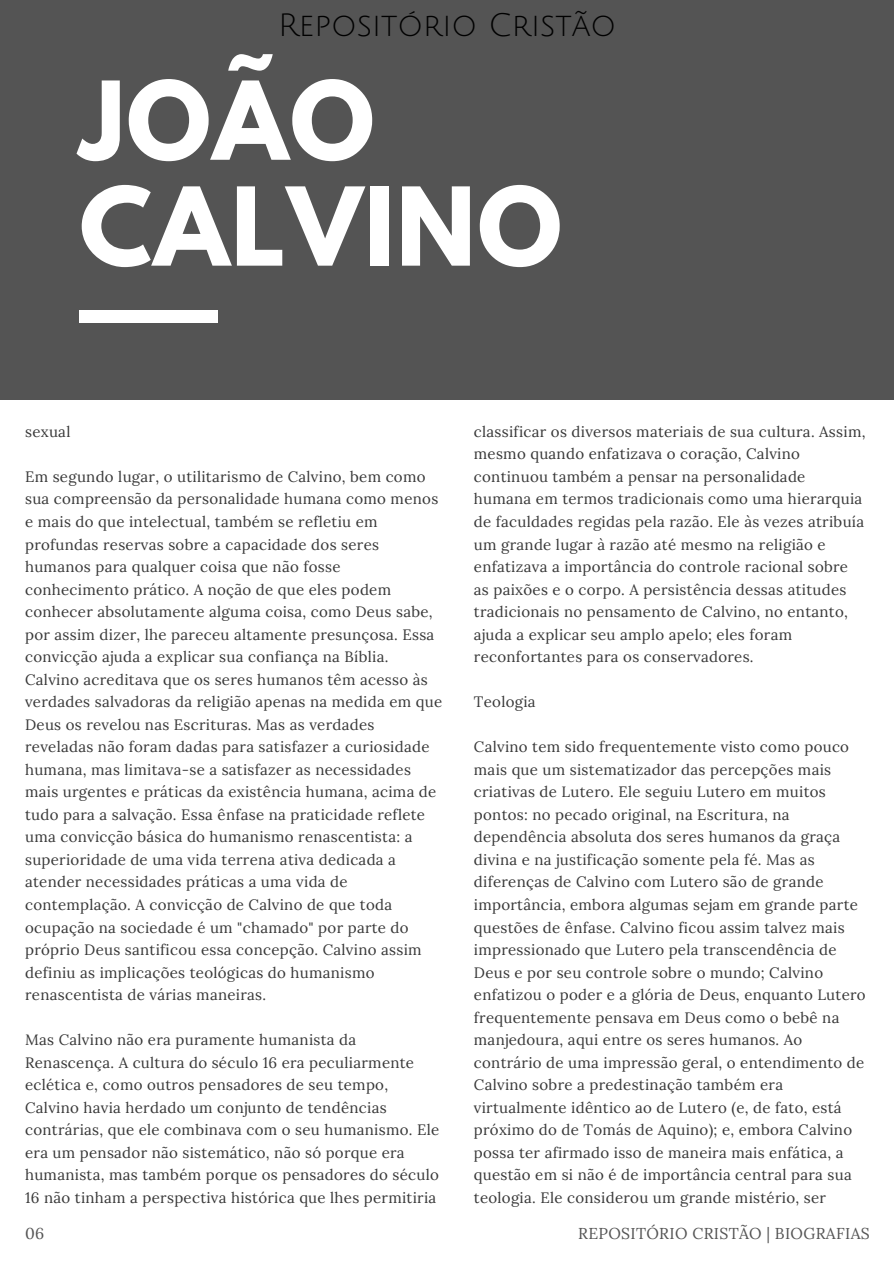
<style>
.page{position:relative;width:894px;height:1264px;background:#fff}
.page>*{position:absolute;margin:0;border:0;box-sizing:border-box;transform-origin:0 0}
.t1{font:700 96.15px/105.9px "League Spartan";letter-spacing:.02em;color:#fff}
.t2{font:31.5px "Julius Sans One";color:#000}
.t3{font:15.75px "Lora";letter-spacing:.02em;color:#545454}
.t4{font:15px/22.5px "Lora";letter-spacing:.02em;color:#383838}
</style>
<div class="page">
<div style="left:0;top:0;width:893px;height:400px;background:#545454"></div>
<div style="left:79px;top:310px;width:139px;height:13px;background:#fff"></div>
<h2 class="t2" style="left:278px;top:9px;width:339px">Repositório Cristão</h2>
<h1 class="t1" style="left:79px;top:80px;width:484px">JOÃO<br>CALVINO</h1>
<p class="t4" style="left:25px;top:420px;width:47px">sexual</p>
<p class="t4" style="left:25px;top:465px;width:418px">Em segundo lugar, o utilitarismo de Calvino, bem como sua compreensão da personalidade humana como menos e mais do que intelectual, também se refletiu em profundas reservas sobre a capacidade dos seres humanos para qualquer coisa que não fosse conhecimento prático. A noção de que eles podem conhecer absolutamente alguma coisa, como Deus sabe, por assim dizer, lhe pareceu altamente presunçosa. Essa convicção ajuda a explicar sua confiança na Bíblia.<br>Calvino acreditava que os seres humanos têm acesso às verdades salvadoras da religião apenas na medida em que Deus os revelou nas Escrituras. Mas as verdades reveladas não foram dadas para satisfazer a curiosidade humana, mas limitava-se a satisfazer as necessidades mais urgentes e práticas da existência humana, acima de tudo para a salvação. Essa ênfase na praticidade reflete uma convicção básica do humanismo renascentista: a superioridade de uma vida terrena ativa dedicada a atender necessidades práticas a uma vida de contemplação. A convicção de Calvino de que toda ocupação na sociedade é um "chamado" por parte do próprio Deus santificou essa concepção. Calvino assim definiu as implicações teológicas do humanismo renascentista de várias maneiras.</p>
<p class="t4" style="left:25px;top:1028px;width:415px">Mas Calvino não era puramente humanista da Renascença. A cultura do século 16 era peculiarmente eclética e, como outros pensadores de seu tempo, Calvino havia herdado um conjunto de tendências contrárias, que ele combinava com o seu humanismo. Ele era um pensador não sistemático, não só porque era humanista, mas também porque os pensadores do século 16 não tinham a perspectiva histórica que lhes permitiria</p>
<p class="t4" style="left:474px;top:420px;width:393px">classificar os diversos materiais de sua cultura. Assim, mesmo quando enfatizava o coração, Calvino continuou também a pensar na personalidade humana em termos tradicionais como uma hierarquia de faculdades regidas pela razão. Ele às vezes atribuía um grande lugar à razão até mesmo na religião e enfatizava a importância do controle racional sobre as paixões e o corpo. A persistência dessas atitudes tradicionais no pensamento de Calvino, no entanto, ajuda a explicar seu amplo apelo; eles foram reconfortantes para os conservadores.</p>
<p class="t4" style="left:474px;top:690px;width:63px">Teologia</p>
<p class="t4" style="left:474px;top:735px;width:393px">Calvino tem sido frequentemente visto como pouco mais que um sistematizador das percepções mais criativas de Lutero. Ele seguiu Lutero em muitos pontos: no pecado original, na Escritura, na dependência absoluta dos seres humanos da graça divina e na justificação somente pela fé. Mas as diferenças de Calvino com Lutero são de grande importância, embora algumas sejam em grande parte questões de ênfase. Calvino ficou assim talvez mais impressionado que Lutero pela transcendência de Deus e por seu controle sobre o mundo; Calvino enfatizou o poder e a glória de Deus, enquanto Lutero frequentemente pensava em Deus como o bebê na manjedoura, aqui entre os seres humanos. Ao contrário de uma impressão geral, o entendimento de Calvino sobre a predestinação também era virtualmente idêntico ao de Lutero (e, de fato, está próximo do de Tomás de Aquino); e, embora Calvino possa ter afirmado isso de maneira mais enfática, a questão em si não é de importância central para sua teologia. Ele considerou um grande mistério, ser</p>
<p class="t3" style="left:25px;top:1222px;width:21px">06</p>
<p class="t3" style="left:578px;top:1222px;width:293px">REPOSITÓRIO CRISTÃO | BIOGRAFIAS</p>
</div>
